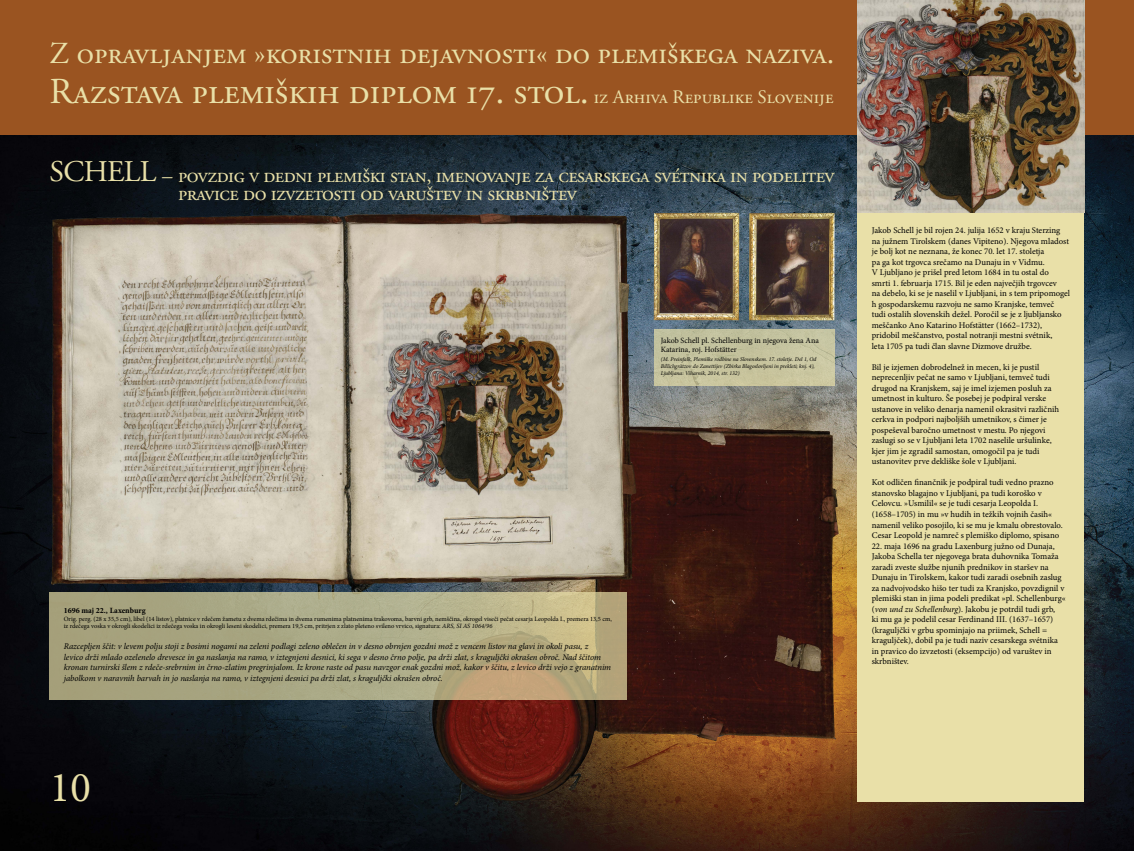
<style>
.page{position:relative;width:1134px;height:851px;background:#fff}
.page>*{position:absolute;margin:0;border:0;box-sizing:border-box;transform-origin:0 0}
.t1{font:42.5px "Minion Pro";color:#e9e0a8}
.t2{font:36.5px "Adobe Garamond Regular SC";color:#e9e0a8}
.t3{font:30.5px "Adobe Garamond Regular SC";color:#e9e0a8}
.t4{font:30px "Adobe Garamond Regular SC";letter-spacing:-.025em;color:#e9e0a8}
.t5{font:21px/18px "Adobe Garamond Regular SC";letter-spacing:-.025em;color:#e9e0a8}
.t6{font:8.75px/10.5px "Minion Pro";color:#000}
.t7{font:italic 8.75px/10.5px "Minion Pro";letter-spacing:-.005em;color:#000}
.t8{font:8px/9.6px "Minion Pro";letter-spacing:-.005em;color:#000}
.t9{font:700 8px "Minion Pro";color:#000}
.t10{font:6.5px/7.8px "Minion Pro";color:#000}
.t11{font:italic 5.75px/6.9px "Minion Pro";letter-spacing:-.005em;color:#000}
.s1{font-size:19px}
.s2{font-style:italic}
</style>
<div class="page">
<div style="left:0;top:0;width:1134px;height:850px;background:#9a5421"></div>
<img style="left:0;top:135px;width:1134px;height:715px">
<img style="left:594px;top:426px;width:22px;height:166px">
<div style="left:857px;top:213px;width:227px;height:588px;background:#e9e0a8"></div>
<img style="left:857px;top:0;width:227px;height:213px">
<div style="left:654px;top:330px;width:181px;height:56px;background:#c6c39e"></div>
<img style="left:164px;top:213px;width:327px;height:5px">
<img style="left:654px;top:213px;width:181px;height:107px">
<svg style="left:50px;top:592px;width:577px;height:107px;fill:#aca681"></svg>
<h3 class="t3" style="left:50px;top:37px;width:786px">Z opravljanjem »koristnih dejavnosti« do plemiškega naziva.</h3>
<h2 class="t2" style="left:50px;top:72px;width:785px">Razstava plemiških diplom 17. stol. <span class="s1">iz Arhiva Republike Slovenije</span></h2>
<h3 class="t4" style="left:50px;top:156px;width:108px">SCHELL</h3>
<h3 class="t5" style="left:178px;top:167px;width:658px;text-indent:-16px">– povzdig v dedni plemiški stan, imenovanje za cesarskega svétnika in podelitev pravice do izvzetosti od varuštev in skrbništev</h3>
<p class="t8" style="left:661px;top:335px;width:160px">Jakob Schell pl. Schellenburg in njegova žena Ana<br>Katarina, roj. Hofstätter</p>
<p class="t11" style="left:661px;top:355px;width:157px">(M. Preinfalk, Plemiške rodbine na Slovenskem. 17. stoletje. Del 1, Od<br>Billichgrätzov do Zanettijev (Zbirka Blagoslovljeni in prekleti; knj. 4),<br>Ljubljana: Viharnik, 2014, str. 132)</p>
<p class="t9" style="left:64px;top:604px;width:83px">1696 maj 22., Laxenburg</p>
<p class="t10" style="left:64px;top:614px;width:550px">Orig. perg. (28 x 35,5 cm), libel (14 listov), platnice v rdečem žametu z dvema rdečima in dvema rumenima platnenima trakovoma, barvni grb, nemščina, okrogel viseči pečat cesarja Leopolda I., premera 13,5 cm, iz rdečega voska v okrogli skodelici iz rdečega voska in okrogli leseni skodelici, premera 19,5 cm, pritrjen z zlato pleteno svileno vrvico, signatura: <span class="s2">ARS, SI AS 1064/96</span></p>
<p class="t7" style="left:64px;top:641px;width:549px">Razcepljen ščit: v levem polju stoji z bosimi nogami na zeleni podlagi zeleno oblečen in v desno obrnjen gozdni mož z vencem listov na glavi in okoli pasu, z<br>levico drži mlado ozelenelo drevesce in ga naslanja na ramo, v iztegnjeni desnici, ki sega v desno črno polje, pa drži zlat, s kraguljčki okrašen obroč. Nad ščitom kronan turnirski šlem z rdeče-srebrnim in črno-zlatim pregrinjalom. Iz krone raste od pasu navzgor enak gozdni mož, kakor v ščitu, z levico drži vejo z granatnim jabolkom v naravnih barvah in jo naslanja na ramo, v iztegnjeni desnici pa drži zlat, s kraguljčki okrašen obroč.</p>
<h1 class="t1" style="left:50px;top:759px;width:43px">10</h1>
<p class="t6" style="left:872px;top:225px;width:200px">Jakob Schell je bil rojen 24. julija 1652 v kraju Sterzing na južnem Tirolskem (danes Vipiteno). Njegova mladost je bolj kot ne neznana, že konec 70. let 17. stoletja<br>pa ga kot trgovca srečamo na Dunaju in v Vidmu.<br>V Ljubljano je prišel pred letom 1684 in tu ostal do<br>smrti 1. februarja 1715. Bil je eden največjih trgovcev<br>na debelo, ki se je naselil v Ljubljani, in s tem pripomogel h gospodarskemu razvoju ne samo Kranjske, temveč tudi ostalih slovenskih dežel. Poročil se je z ljubljansko meščanko Ano Katarino Hofstätter (1662–1732), pridobil meščanstvo, postal notranji mestni svétnik,<br>leta 1705 pa tudi član slavne Dizmove družbe.</p>
<p class="t6" style="left:872px;top:362px;width:189px">Bil je izjemen dobrodelnež in mecen, ki je pustil neprecenljiv pečat ne samo v Ljubljani, temveč tudi drugod na Kranjskem, saj je imel izjemen posluh za umetnost in kulturo. Še posebej je podpiral verske ustanove in veliko denarja namenil okrasitvi različnih cerkva in podpori najboljših umetnikov, s čimer je pospeševal baročno umetnost v mestu. Po njegovi zaslugi so se v Ljubljani leta 1702 naselile uršulinke, kjer jim je zgradil samostan, omogočil pa je tudi ustanovitev prve dekliške šole v Ljubljani.</p>
<p class="t6" style="left:872px;top:477px;width:193px">Kot odličen finančnik je podpiral tudi vedno prazno stanovsko blagajno v Ljubljani, pa tudi koroško v Celovcu. »Usmilil« se je tudi cesarja Leopolda I. (1658–1705) in mu »v hudih in težkih vojnih časih« namenil veliko posojilo, ki se mu je kmalu obrestovalo.<br>Cesar Leopold je namreč s plemiško diplomo, spisano</p>
<p class="t6" style="left:872px;top:540px;width:195px">22. maja 1696 na gradu Laxenburg južno od Dunaja, Jakoba Schella ter njegovega brata duhovnika Tomaža zaradi zveste službe njunih prednikov in staršev na Dunaju in Tirolskem, kakor tudi zaradi osebnih zaslug za nadvojvodsko hišo ter tudi za Kranjsko, povzdignil v plemiški stan in jima podeli predikat »pl. Schellenburg« (<span class="s2">von und zu Schellenburg</span>). Jakobu je potrdil tudi grb,<br>ki mu ga je podelil cesar Ferdinand III. (1637–1657) (kraguljčki v grbu spominjajo na priimek, Schell = kraguljček), dobil pa je tudi naziv cesarskega svétnika in pravico do izvzetosti (eksempcijo) od varuštev in skrbništev.</p>
</div>
